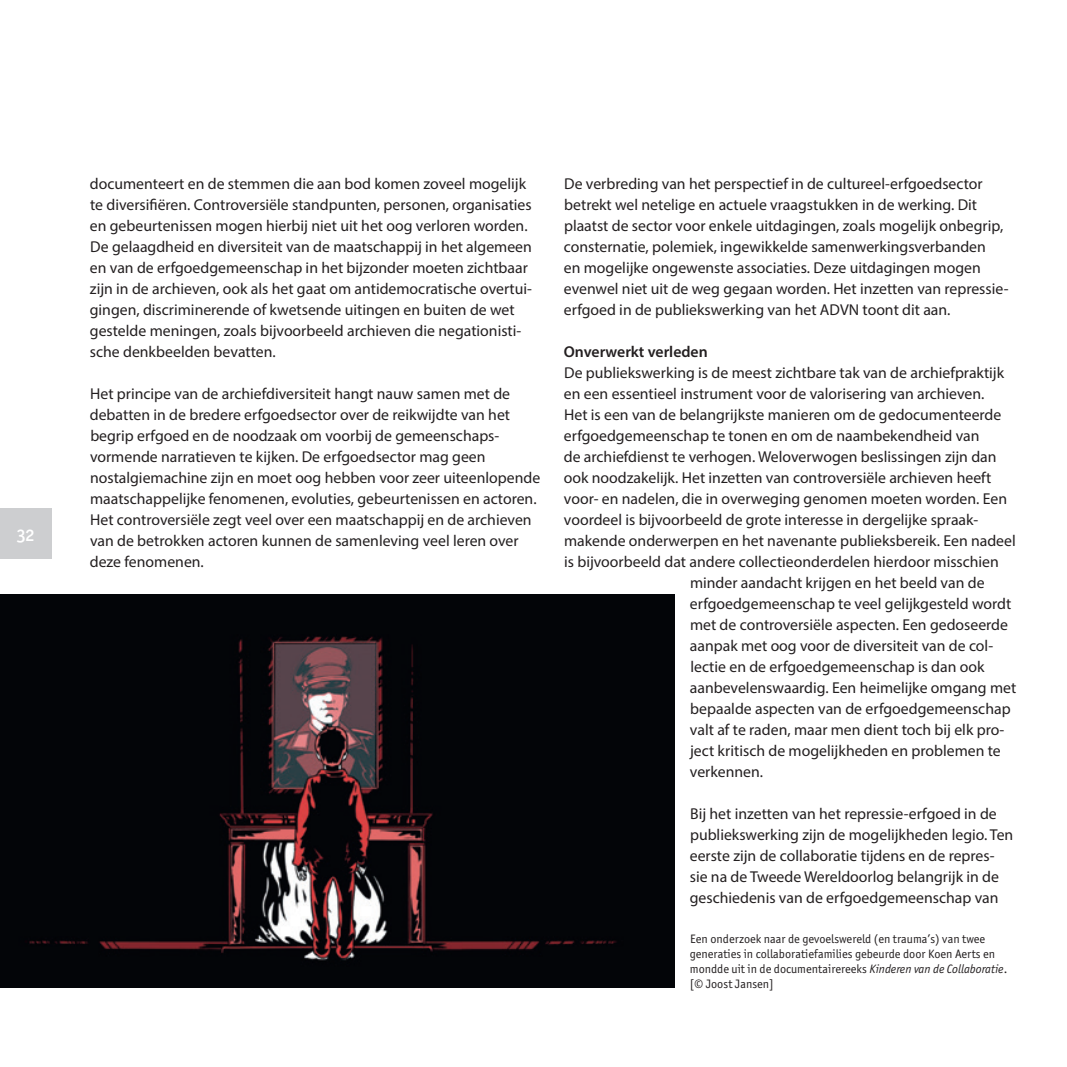
<style>
.page{position:relative;width:1067px;height:1067px;background:#fff}
.page>*{position:absolute;margin:0;border:0;box-sizing:border-box;transform-origin:0 0}
.t1{font:19.25px "Officina San ITC Medium OS";color:#fff}
.broodtekst{font:15.75px/21px "Myriad Pro";color:#231f20}
.broodtekst-2{font:600 15.75px "Myriad Pro";color:#231f20}
.bijschrift{font:12.25px/14.7px "Officina San ITC";color:#231f20}
.s1{font-style:italic}
</style>
<div class="page">
<div style="left:0;top:508px;width:52px;height:50px;background:#cdced0"></div>
<img style="left:0;top:594px;width:674px;height:393px">
<p class="t1" style="left:17px;top:523px;width:20px">32</p>
<p class="broodtekst" style="left:90px;top:173px;width:443px">documenteert en de stemmen die aan bod komen zoveel mogelijk te diversifiëren. Controversiële standpunten, personen, organisaties en gebeurtenissen mogen hierbij niet uit het oog verloren worden.<br>De gelaagdheid en diversiteit van de maatschappij in het algemeen en van de erfgoedgemeenschap in het bijzonder moeten zichtbaar zijn in de archieven, ook als het gaat om antidemocratische overtui&shy;gingen, discriminerende of kwetsende uitingen en buiten de wet gestelde meningen, zoals bijvoorbeeld archieven die negationisti&shy;sche denkbeelden bevatten.</p>
<p class="broodtekst" style="left:90px;top:383px;width:452px">Het principe van de archiefdiversiteit hangt nauw samen met de debatten in de bredere erfgoedsector over de reikwijdte van het begrip erfgoed en de noodzaak om voorbij de gemeenschaps&shy;vormende narratieven te kijken. De erfgoedsector mag geen nostalgiemachine zijn en moet oog hebben voor zeer uiteenlopende maatschappelijke fenomenen, evoluties, gebeurtenissen en actoren.<br>Het controversiële zegt veel over een maatschappij en de archieven van de betrokken actoren kunnen de samenleving veel leren over deze fenomenen.</p>
<p class="broodtekst" style="left:564px;top:173px;width:446px">De verbreding van het perspectief in de cultureel-erfgoedsector betrekt wel netelige en actuele vraagstukken in de werking. Dit plaatst de sector voor enkele uitdagingen, zoals mogelijk onbegrip, consternatie, polemiek, ingewikkelde samenwerkingsverbanden<br>en mogelijke ongewenste associaties. Deze uitdagingen mogen evenwel niet uit de weg gegaan worden. Het inzetten van repressie&shy;erfgoed in de publiekswerking van het ADVN toont dit aan.</p>
<p class="broodtekst-2" style="left:564px;top:342px;width:145px">Onverwerkt verleden</p>
<p class="broodtekst" style="left:564px;top:362px;width:441px">De publiekswerking is de meest zichtbare tak van de archiefpraktijk</p>
<p class="broodtekst" style="left:564px;top:383px;width:422px">en een essentieel instrument voor de valorisering van archieven.</p>
<p class="broodtekst" style="left:564px;top:404px;width:439px">Het is een van de belangrijkste manieren om de gedocumenteerde</p>
<p class="broodtekst" style="left:564px;top:425px;width:417px">erfgoedgemeenschap te tonen en om de naambekendheid van</p>
<p class="broodtekst" style="left:564px;top:446px;width:434px">de archiefdienst te verhogen. Weloverwogen beslissingen zijn dan</p>
<p class="broodtekst" style="left:564px;top:467px;width:429px">ook noodzakelijk. Het inzetten van controversiële archieven heeft</p>
<p class="broodtekst" style="left:564px;top:488px;width:444px">voor- en nadelen, die in overweging genomen moeten worden. Een</p>
<p class="broodtekst" style="left:564px;top:509px;width:415px">voordeel is bijvoorbeeld de grote interesse in dergelijke spraak-</p>
<p class="broodtekst" style="left:564px;top:530px;width:453px">makende onderwerpen en het navenante publieksbereik. Een nadeel</p>
<p class="broodtekst" style="left:564px;top:551px;width:436px">is bijvoorbeeld dat andere collectieonderdelen hierdoor misschien</p>
<p class="broodtekst" style="left:690px;top:572px;width:296px">minder aandacht krijgen en het beeld van de</p>
<p class="broodtekst" style="left:690px;top:593px;width:323px">erfgoedgemeenschap te veel gelijkgesteld wordt</p>
<p class="broodtekst" style="left:690px;top:614px;width:319px">met de controversiële aspecten. Een gedoseerde</p>
<p class="broodtekst" style="left:690px;top:635px;width:305px">aanpak met oog voor de diversiteit van de col-</p>
<p class="broodtekst" style="left:690px;top:656px;width:296px">lectie en de erfgoedgemeenschap is dan ook</p>
<p class="broodtekst" style="left:690px;top:677px;width:328px">aanbevelenswaardig. Een heimelijke omgang met</p>
<p class="broodtekst" style="left:690px;top:698px;width:322px">bepaalde aspecten van de erfgoedgemeenschap</p>
<p class="broodtekst" style="left:690px;top:719px;width:316px">valt af te raden, maar men dient toch bij elk pro-</p>
<p class="broodtekst" style="left:690px;top:740px;width:312px">ject kritisch de mogelijkheden en problemen te</p>
<p class="broodtekst" style="left:690px;top:761px;width:75px">verkennen.</p>
<p class="broodtekst" style="left:689px;top:803px;width:325px">Bij het inzetten van het repressie-erfgoed in de publiekswerking zijn de mogelijkheden legio. Ten eerste zijn de collaboratie tijdens en de repres&shy;sie na de Tweede Wereldoorlog belangrijk in de geschiedenis van de erfgoedgemeenschap van</p>
<p class="bijschrift" style="left:689px;top:932px;width:319px">Een onderzoek naar de gevoelswereld (en trauma’s) van twee generaties in collaboratiefamilies gebeurde door Koen Aerts en mondde uit in de documentairereeks <span class="s1">Kinderen van de Collaboratie</span>. [© Joost Jansen]</p>
</div>
